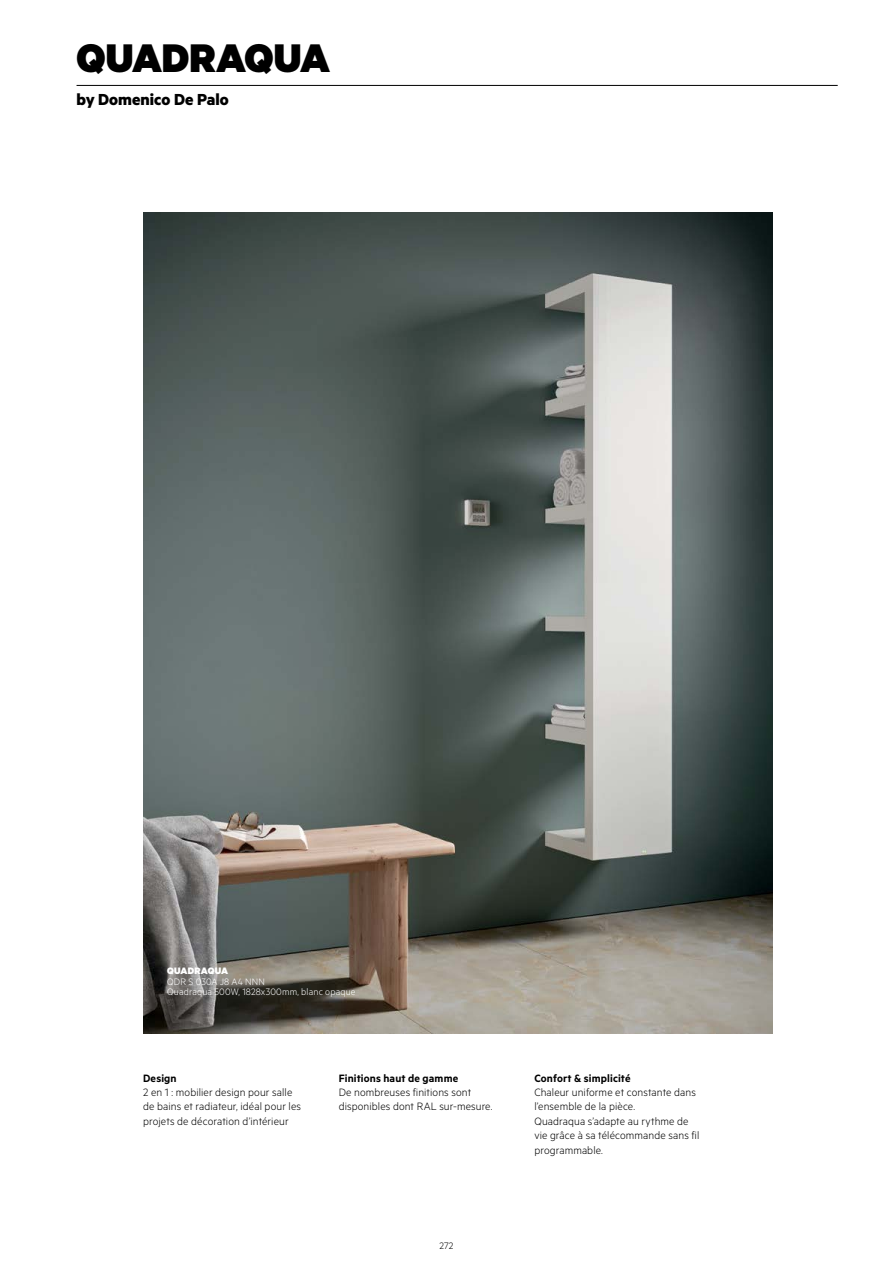
<style>
.page{position:relative;width:893px;height:1263px;background:#fff}
.page>*{position:absolute;margin:0;border:0;box-sizing:border-box;transform-origin:0 0}
.t1{font:900 45px "Metric";color:#000}
.t2{font:700 18px "Metric";color:#000}
.t3{font:300 12px/14.4px "Metric";letter-spacing:.01em;color:#000}
.t4{font:600 12px "Metric";letter-spacing:.01em;color:#000}
.t5{font:300 10.5px/10.5px "Metric";letter-spacing:.015em;color:#fff}
.t6{font:900 10.5px "Metric";letter-spacing:.015em;color:#fff}
.t7{font:300 10.5px "Metric";color:#000}
</style>
<div class="page">
<img style="left:143px;top:213px;width:629px;height:820px">
<hr style="left:77px;top:85px;width:761px;height:1px;background:#000">
<h1 class="t1" style="left:77px;top:29px;width:255px">QUADRAQUA</h1>
<h2 class="t2" style="left:77px;top:89px;width:154px">by Domenico De Palo</h2>
<p class="t6" style="left:167px;top:964px;width:62px">QUADRAQUA</p>
<p class="t5" style="left:167px;top:976px;width:190px">QDR S 030A J8 A4 NNN<br>Quadraqua 500W, 1828x300mm, blanc opaque</p>
<p class="t4" style="left:143px;top:1071px;width:35px">Design</p>
<p class="t3" style="left:143px;top:1084px;width:159px">2 en 1 : mobilier design pour salle de bains et radiateur, idéal pour les projets de décoration d’intérieur</p>
<p class="t4" style="left:339px;top:1071px;width:121px">Finitions haut de gamme</p>
<p class="t3" style="left:339px;top:1084px;width:155px">De nombreuses finitions sont disponibles dont RAL sur-mesure.</p>
<p class="t7" style="left:439px;top:1239px;width:16px">272</p>
<p class="t4" style="left:534px;top:1071px;width:98px">Confort &amp; simplicité</p>
<p class="t3" style="left:534px;top:1084px;width:166px">Chaleur uniforme et constante dans l’ensemble de la pièce.<br>Quadraqua s’adapte au rythme de vie grâce à sa télécommande sans fil programmable.</p>
</div>
